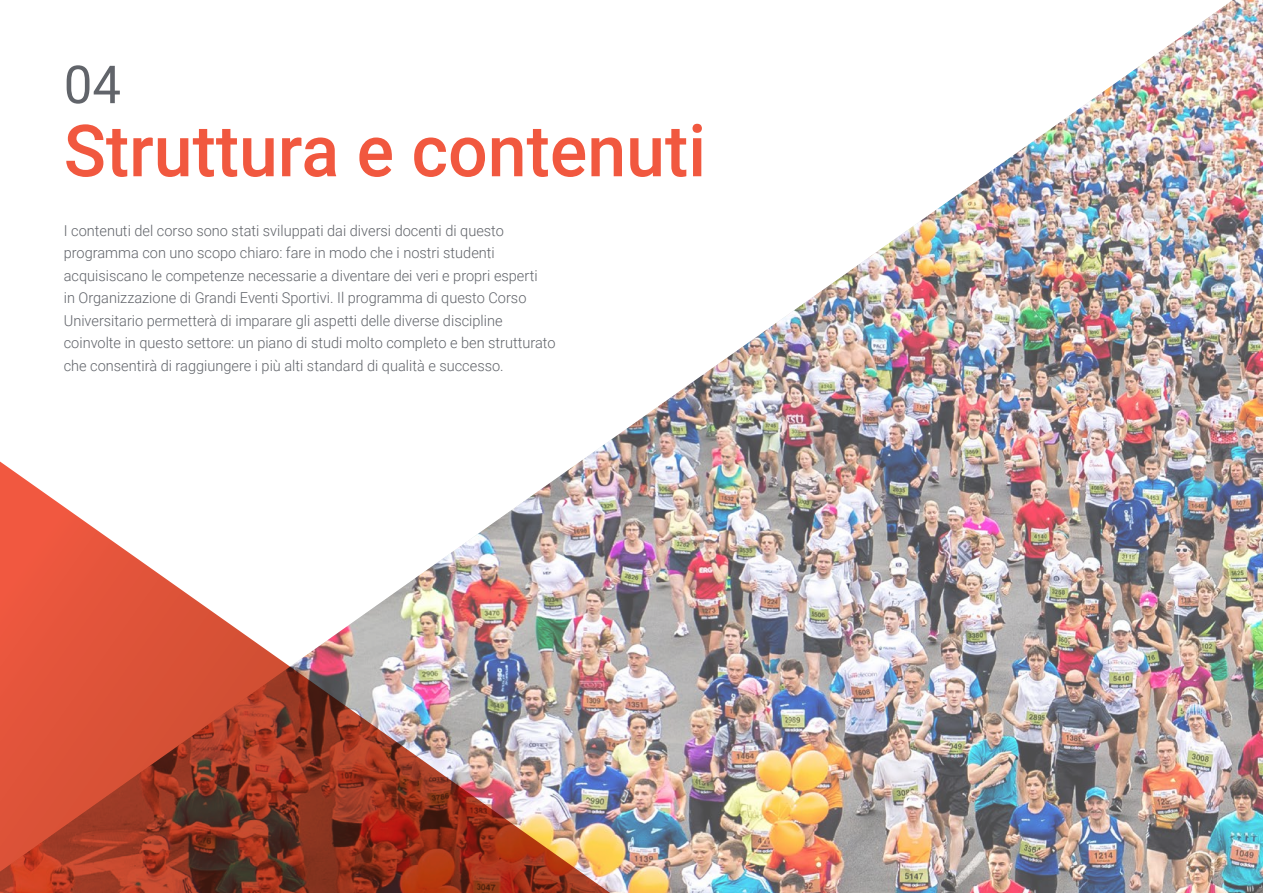
<style>
.page{position:relative;width:1263px;height:893px;background:#fff}
.page>*{position:absolute;margin:0;border:0;box-sizing:border-box;transform-origin:0 0}
.t1{font:500 72px "Roboto";color:#f1583f}
.t2{font:52.5px "Roboto";color:#61646a}
.t3{font:300 15px/22.5px "Roboto";color:#61646a}
</style>
<div class="page">
<img style="left:602px;top:0;width:661px;height:893px">
<img style="left:0;top:446px;width:640px;height:447px">
<h2 class="t2" style="left:64px;top:48px;width:59px">04</h2>
<h1 class="t1" style="left:64px;top:100px;width:644px">Struttura e contenuti</h1>
<p class="t3" style="left:64px;top:218px;width:493px">I contenuti del corso sono stati sviluppati dai diversi docenti di questo programma con uno scopo chiaro: fare in modo che i nostri studenti acquisiscano le competenze necessarie a diventare dei veri e propri esperti<br>in Organizzazione di Grandi Eventi Sportivi. Il programma di questo Corso Universitario permetterà di imparare gli aspetti delle diverse discipline coinvolte in questo settore: un piano di studi molto completo e ben strutturato che consentirà di raggiungere i più alti standard di qualità e successo.</p>
</div>
